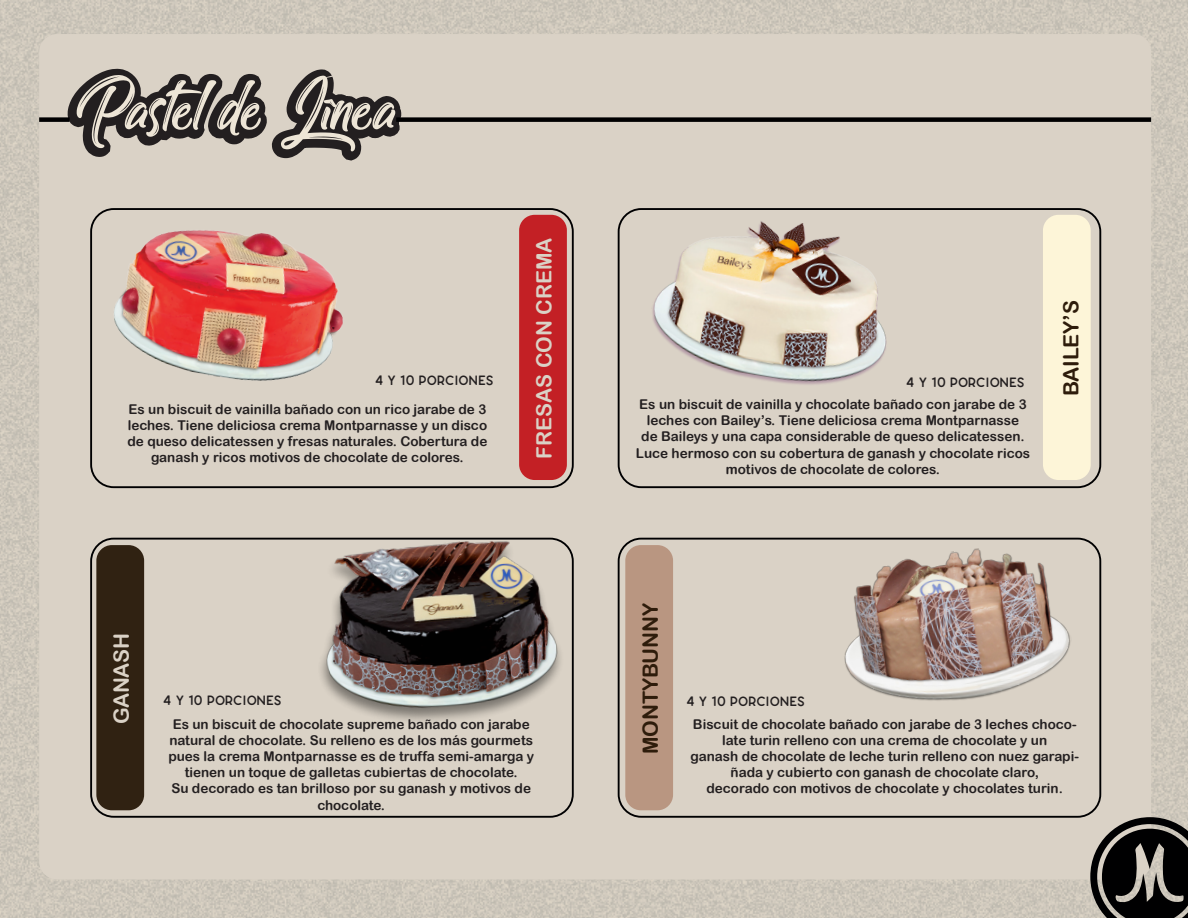
<style>
.page{position:relative;width:1188px;height:918px;background:#fff}
.page>*{position:absolute;margin:0;border:0;box-sizing:border-box;transform-origin:0 0}
.t1{font:70.5px "Amazing Kids";color:#ede5d6}
.t2{font:21px "Arial Rounded MT Bold";color:#dad2c6}
.t3{font:21px "Arial Rounded MT Bold";color:#2e1c0b}
.t4{font:13.5px/16.2px "Arial Rounded MT Bold";color:#231f20;text-align:center}
.t5{font:13.5px "CAROSE Bold";color:#231f20}
</style>
<div class="page">
<img style="left:0;top:0;width:1188px;height:918px">
<div style="left:39px;top:34px;width:1112px;height:845px;background:#dad2c6;border-radius:18px"></div>
<img style="left:844px;top:548px;width:227px;height:153px">
<img style="left:652px;top:221px;width:235px;height:164px">
<img style="left:321px;top:600px;width:240px;height:121px">
<svg style="left:0;top:0;width:120px;height:447px"></svg>
<svg style="left:120px;top:0;width:54px;height:84px"></svg>
<svg style="left:40px;top:84px;width:68px;height:473px"></svg>
<svg style="left:176px;top:0;width:84px;height:84px"></svg>
<svg style="left:108px;top:84px;width:111px;height:514px"></svg>
<svg style="left:260px;top:0;width:349px;height:600px"></svg>
<svg style="left:302px;top:0;width:293px;height:371px"></svg>
<svg style="left:219px;top:84px;width:208px;height:514px"></svg>
<svg style="left:276px;top:42px;width:138px;height:257px"></svg>
<div style="left:396px;top:117px;width:755px;height:5px;background:#000001"></div>
<div style="left:39px;top:117px;width:31px;height:5px;background:#000001"></div>
<div style="left:90px;top:208px;width:484px;height:280px;border:2px solid #000001;border-radius:23px"></div>
<div style="left:618px;top:208px;width:483px;height:280px;border:2px solid #000001;border-radius:23px"></div>
<div style="left:519px;top:215px;width:48px;height:265px;background:#c32025;border-radius:16px"></div>
<div style="left:618px;top:538px;width:483px;height:280px;border:2px solid #000001;border-radius:23px"></div>
<div style="left:90px;top:538px;width:484px;height:280px;border:2px solid #000001;border-radius:23px"></div>
<div style="left:1043px;top:215px;width:48px;height:265px;background:#fdf5d8;border-radius:16px"></div>
<div style="left:96px;top:545px;width:48px;height:265px;background:#302212;border-radius:16px"></div>
<div style="left:625px;top:545px;width:48px;height:265px;background:#b99681;border-radius:16px"></div>
<svg style="left:1090px;top:817px;width:98px;height:101px;background:#474542"></svg>
<h1 class="t1" style="left:74px;top:64px;width:322px">Pastel de Línea</h1>
<h2 class="t2" style="left:532px;top:459px;width:222px;rotate:-90deg">FRESAS CON CREMA</h2>
<p class="t5" style="left:375px;top:369px;width:120px">4 Y 10 PORCIONES</p>
<p class="t5" style="left:906px;top:370px;width:120px">4 Y 10 PORCIONES</p>
<p class="t4" style="left:128px;top:401px;width:361px">Es un biscuit de vainilla bañado con un rico jarabe de 3 leches. Tiene deliciosa crema Montparnasse y un disco de queso delicatessen y fresas naturales. Cobertura de ganash y ricos motivos de chocolate de colores.</p>
<p class="t4" style="left:636px;top:396px;width:396px">Es un biscuit de vainilla y chocolate bañado con jarabe de 3 leches con Bailey’s. Tiene deliciosa crema Montparnasse<br>de Baileys y una capa considerable de queso delicatessen.<br>Luce hermoso con su cobertura de ganash y chocolate ricos motivos de chocolate de colores.</p>
<h2 class="t3" style="left:1059px;top:396px;width:98px;rotate:-90deg">BAILEY’S</h2>
<h2 class="t2" style="left:109px;top:724px;width:93px;rotate:-90deg">GANASH</h2>
<p class="t5" style="left:163px;top:689px;width:120px">4 Y 10 PORCIONES</p>
<p class="t4" style="left:168px;top:716px;width:367px">Es un biscuit de chocolate supreme bañado con jarabe natural de chocolate. Su relleno es de los más gourmets pues la crema Montparnasse es de truffa semi-amarga y tienen un toque de galletas cubiertas de chocolate.<br>Su decorado es tan brilloso por su ganash y motivos de chocolate.</p>
<h2 class="t3" style="left:638px;top:754px;width:153px;rotate:-90deg">MONTYBUNNY</h2>
<p class="t5" style="left:686px;top:690px;width:120px">4 Y 10 PORCIONES</p>
<p class="t4" style="left:691px;top:716px;width:390px">Biscuit de chocolate bañado con jarabe de 3 leches choco&shy;late turin relleno con una crema de chocolate y un<br>ganash de chocolate de leche turin relleno con nuez garapi&shy;ñada y cubierto con ganash de chocolate claro,<br>decorado con motivos de chocolate y chocolates turin.</p>
</div>
